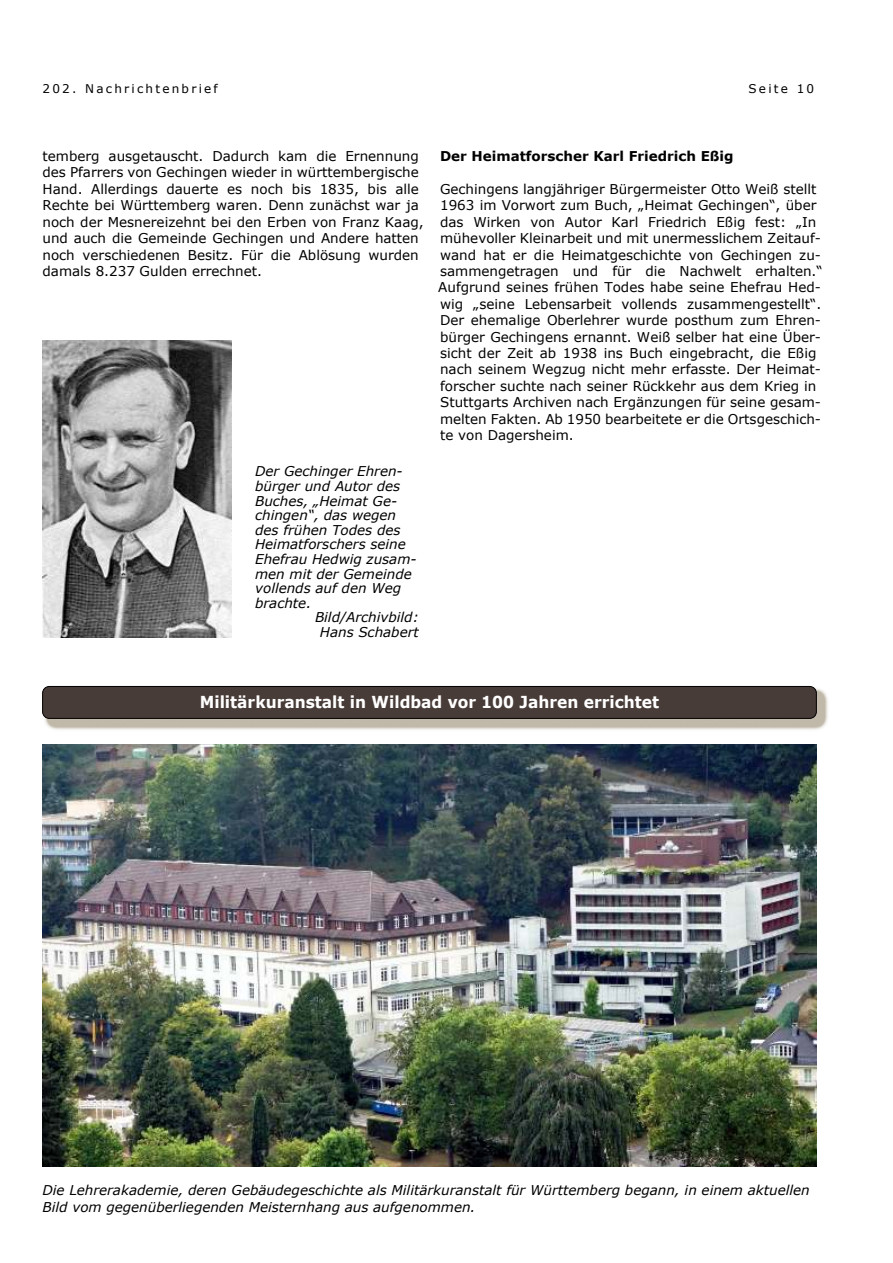
<style>
.page{position:relative;width:893px;height:1263px;background:#fff}
.page>*{position:absolute;margin:0;border:0;box-sizing:border-box;transform-origin:0 0}
.t1{font:700 16.5px "Verdana";color:#fff;scale:.94 1}
.t2{font:13.5px/16.4px "Verdana";color:#000}
.t3{font:italic 13.5px/16.4px "Verdana";color:#000}
.t4{font:700 13.5px "Verdana";color:#000}
.t5{font:12px "Verdana";letter-spacing:.185em;color:#000}
</style>
<div class="page">
<img style="left:43px;top:340px;width:189px;height:298px">
<img style="left:43px;top:686px;width:785px;height:44px">
<div style="left:43px;top:686px;width:773px;height:32px;background:#483c38;border:1px solid #000;border-radius:7px"></div>
<img style="left:43px;top:744px;width:773px;height:422px">
<p class="t5" style="left:43px;top:84px;width:177px">202. Nachrichtenbrief</p>
<p class="t5" style="left:748px;top:84px;width:67px">Seite 10</p>
<p class="t2" style="left:43px;top:149px;width:383px">temberg ausgetauscht. Dadurch kam die Ernennung des Pfarrers von Gechingen wieder in württembergische Hand. Allerdings dauerte es noch bis 1835, bis alle Rechte bei Württemberg waren. Denn zunächst war ja noch der Mesnereizehnt bei den Erben von Franz Kaag, und auch die Gemeinde Gechingen und Andere hatten noch verschiedenen Besitz. Für die Ablösung wurden damals 8.237 Gulden errechnet.</p>
<p class="t4" style="left:440px;top:151px;width:295px">Der Heimatforscher Karl Friedrich Eßig</p>
<p class="t2" style="left:438px;top:182px;width:386px">Gechingens langjähriger Bürgermeister Otto Weiß stellt 1963 im Vorwort zum Buch, „Heimat Gechingen“, über das Wirken von Autor Karl Friedrich Eßig fest: „In mühevoller Kleinarbeit und mit unermesslichem Zeitauf&shy;wand hat er die Heimatgeschichte von Gechingen zu&shy;sammengetragen und für die Nachwelt erhalten.“ Aufgrund seines frühen Todes habe seine Ehefrau Hed&shy;wig „seine Lebensarbeit vollends zusammengestellt“.<br>Der ehemalige Oberlehrer wurde posthum zum Ehren&shy;bürger Gechingens ernannt. Weiß selber hat eine Über&shy;sicht der Zeit ab 1938 ins Buch eingebracht, die Eßig nach seinem Wegzug nicht mehr erfasste. Der Heimat&shy;forscher suchte nach seiner Rückkehr aus dem Krieg in Stuttgarts Archiven nach Ergänzungen für seine gesam&shy;melten Fakten. Ab 1950 bearbeitete er die Ortsgeschich&shy;te von Dagersheim.</p>
<p class="t3" style="left:255px;top:464px;width:149px">Der Gechinger Ehren-</p>
<p class="t3" style="left:255px;top:479px;width:147px">bürger und Autor des</p>
<p class="t3" style="left:255px;top:494px;width:144px">Buches, „Heimat Ge-</p>
<p class="t3" style="left:255px;top:508px;width:142px">chingen“, das wegen</p>
<p class="t3" style="left:255px;top:523px;width:147px">des frühen Todes des</p>
<p class="t3" style="left:255px;top:537px;width:152px">Heimatforschers seine</p>
<p class="t3" style="left:255px;top:552px;width:163px">Ehefrau Hedwig zusam-</p>
<p class="t3" style="left:255px;top:567px;width:158px">men mit der Gemeinde</p>
<p class="t3" style="left:255px;top:581px;width:148px">vollends auf den Weg</p>
<p class="t3" style="left:255px;top:596px;width:58px">brachte.</p>
<p class="t3" style="left:315px;top:610px;width:105px">Bild/Archivbild:</p>
<p class="t3" style="left:320px;top:625px;width:100px">Hans Schabert</p>
<p class="t1" style="left:200px;top:695px;width:490px">Militärkuranstalt in Wildbad vor 100 Jahren errichtet</p>
<p class="t3" style="left:43px;top:1183px;width:769px">Die Lehrerakademie, deren Gebäudegeschichte als Militärkuranstalt für Württemberg begann, in einem aktuellen<br>Bild vom gegenüberliegenden Meisternhang aus aufgenommen.</p>
</div>
